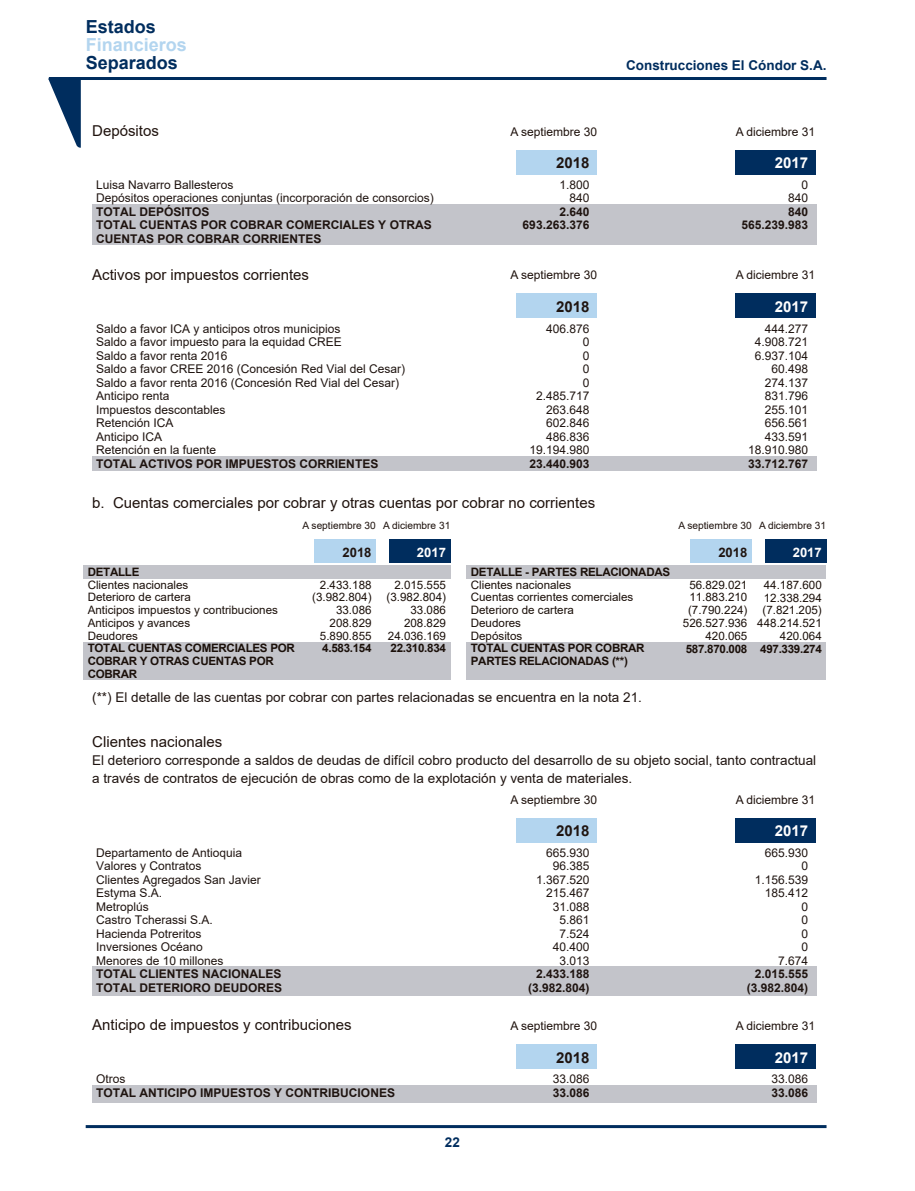
<style>
.page{position:relative;width:915px;height:1191px;background:#fff}
.page>*{position:absolute;margin:0;border:0;box-sizing:border-box;transform-origin:0 0}
.t1{font:700 18px "Arial";color:#002d5e}
.t2{font:700 18px "Arial";color:#b3d5ef}
.t3{font:15px "Arial";color:#1f120d}
.t4{font:700 15px "Arial";color:#1f1410}
.t5{font:700 15px "Arial";color:#fff}
.t6{font:13.5px/18px "Arial";color:#1f1410}
.t7{font:700 13.5px "Arial";color:#002d5e}
.t8{font:700 13.05px "Arial";color:#1f1410}
.t9{font:700 13.05px "Arial";color:#fff}
.t10{font:12px/13.5px "Arial";color:#1f1410;text-align:right}
.t11{font:700 12px/13.5px "Arial";color:#1f1410;text-align:right}
.t12{font:12px "Arial";color:#1f120d}
.t13{font:11.55px/12.8px "Arial";color:#1b100a;text-align:right}
.t14{font:700 11.55px/12.8px "Arial";letter-spacing:-.025em;color:#1b100a}
.t15{font:10.2px "Arial";color:#1d110c}
</style>
<div class="page">
<hr style="left:86px;top:1125px;width:740px;height:3px;background:#002d5e">
<div style="left:83px;top:565px;width:367px;height:14px;background:#c3c4ca"></div>
<div style="left:83px;top:642px;width:367px;height:37px;background:#c3c4ca"></div>
<div style="left:466px;top:565px;width:359px;height:14px;background:#c3c4ca"></div>
<div style="left:466px;top:642px;width:359px;height:37px;background:#c3c4ca"></div>
<div style="left:314px;top:539px;width:62px;height:23px;background:#b3d5ef"></div>
<div style="left:389px;top:539px;width:61px;height:23px;background:#002d5e"></div>
<div style="left:690px;top:539px;width:61px;height:23px;background:#b3d5ef"></div>
<div style="left:764px;top:539px;width:61px;height:23px;background:#002d5e"></div>
<div style="left:92px;top:204px;width:724px;height:40px;background:#c3c4ca"></div>
<div style="left:516px;top:150px;width:81px;height:24px;background:#b3d5ef"></div>
<div style="left:735px;top:150px;width:80px;height:24px;background:#002d5e"></div>
<div style="left:92px;top:456px;width:724px;height:14px;background:#c3c4ca"></div>
<div style="left:516px;top:294px;width:81px;height:24px;background:#b3d5ef"></div>
<div style="left:735px;top:294px;width:80px;height:24px;background:#002d5e"></div>
<div style="left:92px;top:966px;width:724px;height:29px;background:#c3c4ca"></div>
<div style="left:516px;top:818px;width:81px;height:24px;background:#b3d5ef"></div>
<div style="left:735px;top:818px;width:80px;height:24px;background:#002d5e"></div>
<div style="left:92px;top:1084px;width:724px;height:18px;background:#c3c4ca"></div>
<div style="left:516px;top:1044px;width:81px;height:24px;background:#b3d5ef"></div>
<div style="left:735px;top:1044px;width:80px;height:24px;background:#002d5e"></div>
<svg style="left:48px;top:78px;width:33px;height:70px"></svg>
<hr style="left:49px;top:77px;width:777px;height:3px;background:#002d5e">
<h1 class="t1" style="left:86px;top:14px;width:72px">Estados</h1>
<h1 class="t2" style="left:86px;top:32px;width:103px">Financieros</h1>
<h1 class="t1" style="left:86px;top:50px;width:94px">Separados</h1>
<p class="t3" style="left:92px;top:120px;width:68px">Depósitos</p>
<p class="t10" style="left:96px;top:178px;width:339px;text-align:left">Luisa Navarro Ballesteros<br>Depósitos operaciones conjuntas (incorporación de consorcios)</p>
<p class="t11" style="left:96px;top:205px;width:337px;text-align:left">TOTAL DEPÓSITOS<br>TOTAL CUENTAS POR COBRAR COMERCIALES Y OTRAS<br>CUENTAS POR COBRAR CORRIENTES</p>
<p class="t3" style="left:92px;top:264px;width:218px">Activos por impuestos corrientes</p>
<p class="t10" style="left:96px;top:322px;width:310px;text-align:left">Saldo a favor ICA y anticipos otros municipios<br>Saldo a favor impuesto para la equidad CREE<br>Saldo a favor renta 2016<br>Saldo a favor CREE 2016 (Concesión Red Vial del Cesar)<br>Saldo a favor renta 2016 (Concesión Red Vial del Cesar)<br>Anticipo renta<br>Impuestos descontables<br>Retención ICA<br>Anticipo ICA<br>Retención en la fuente</p>
<p class="t11" style="left:96px;top:457px;width:284px">TOTAL ACTIVOS POR IMPUESTOS CORRIENTES</p>
<p class="t7" style="left:626px;top:56px;width:202px">Construcciones El Cóndor S.A.</p>
<p class="t12" style="left:510px;top:123px;width:88px">A septiembre 30</p>
<p class="t12" style="left:735px;top:123px;width:81px">A diciembre 31</p>
<p class="t4" style="left:556px;top:152px;width:35px">2018</p>
<p class="t5" style="left:774px;top:152px;width:35px">2017</p>
<p class="t10" style="left:559px;top:178px;width:32px">1.800<br>840</p>
<p class="t11" style="left:522px;top:205px;width:68px">2.640<br>693.263.376</p>
<p class="t10" style="left:787px;top:178px;width:22px">0<br>840</p>
<p class="t11" style="left:741px;top:205px;width:68px">840<br>565.239.983</p>
<p class="t12" style="left:510px;top:267px;width:88px">A septiembre 30</p>
<p class="t12" style="left:735px;top:267px;width:81px">A diciembre 31</p>
<p class="t4" style="left:556px;top:296px;width:35px">2018</p>
<p class="t5" style="left:774px;top:296px;width:35px">2017</p>
<p class="t10" style="left:529px;top:322px;width:62px">406.876<br>0<br>0<br>0<br>0<br>2.485.717<br>263.648<br>602.846<br>486.836<br>19.194.980</p>
<p class="t11" style="left:529px;top:457px;width:62px">23.440.903</p>
<p class="t10" style="left:747px;top:322px;width:62px">444.277<br>4.908.721<br>6.937.104<br>60.498<br>274.137<br>831.796<br>255.101<br>656.561<br>433.591<br>18.910.980</p>
<p class="t11" style="left:747px;top:457px;width:62px">33.712.767</p>
<p class="t3" style="left:92px;top:492px;width:504px">b. Cuentas comerciales por cobrar y otras cuentas por cobrar no corrientes</p>
<p class="t15" style="left:302px;top:518px;width:149px">A septiembre 30 A diciembre 31</p>
<p class="t14" style="left:88px;top:565px;width:53px">DETALLE</p>
<p class="t13" style="left:88px;top:578px;width:192px;text-align:left">Clientes nacionales<br>Deterioro de cartera<br>Anticipos impuestos y contribuciones<br>Anticipos y avances<br>Deudores</p>
<p class="t14" style="left:88px;top:642px;width:209px">TOTAL CUENTAS COMERCIALES POR<br>COBRAR Y OTRAS CUENTAS POR<br>COBRAR</p>
<p class="t8" style="left:342px;top:543px;width:31px">2018</p>
<p class="t9" style="left:417px;top:543px;width:31px">2017</p>
<p class="t13" style="left:312px;top:578px;width:61px">2.433.188 (3.982.804)<br>33.086<br>208.829<br>5.890.855</p>
<p class="t14" style="left:322px;top:642px;width:51px">4.583.154</p>
<p class="t13" style="left:386px;top:578px;width:61px">2.015.555 (3.982.804)<br>33.086<br>208.829<br>24.036.169</p>
<p class="t14" style="left:390px;top:642px;width:57px">22.310.834</p>
<p class="t14" style="left:470px;top:565px;width:201px">DETALLE - PARTES RELACIONADAS</p>
<p class="t13" style="left:470px;top:578px;width:164px;text-align:left">Clientes nacionales<br>Cuentas corrientes comerciales<br>Deterioro de cartera<br>Deudores<br>Depósitos</p>
<p class="t14" style="left:470px;top:642px;width:175px">TOTAL CUENTAS POR COBRAR<br>PARTES RELACIONADAS (**)</p>
<p class="t15" style="left:678px;top:518px;width:149px">A septiembre 30 A diciembre 31</p>
<p class="t8" style="left:718px;top:543px;width:31px">2018</p>
<p class="t9" style="left:792px;top:543px;width:31px">2017</p>
<p class="t13" style="left:682px;top:578px;width:66px">56.829.021<br>11.883.210 (7.790.224)<br>526.527.936<br>420.065</p>
<p class="t14" style="left:685px;top:642px;width:63px">587.870.008</p>
<p class="t13" style="left:757px;top:578px;width:66px">44.187.600<br>12.338.294 (7.821.205)<br>448.214.521<br>420.064</p>
<p class="t14" style="left:760px;top:642px;width:63px">497.339.274</p>
<p class="t6" style="left:92px;top:688px;width:551px">(**) El detalle de las cuentas por cobrar con partes relacionadas se encuentra en la nota 21.</p>
<p class="t3" style="left:92px;top:731px;width:132px">Clientes nacionales</p>
<p class="t6" style="left:92px;top:751px;width:725px">El deterioro corresponde a saldos de deudas de difícil cobro producto del desarrollo de su objeto social, tanto contractual a través de contratos de ejecución de obras como de la explotación y venta de materiales.</p>
<p class="t12" style="left:510px;top:791px;width:88px">A septiembre 30</p>
<p class="t12" style="left:735px;top:791px;width:81px">A diciembre 31</p>
<p class="t4" style="left:556px;top:820px;width:35px">2018</p>
<p class="t5" style="left:774px;top:820px;width:35px">2017</p>
<p class="t10" style="left:96px;top:846px;width:166px;text-align:left">Departamento de Antioquia<br>Valores y Contratos<br>Clientes Agregados San Javier<br>Estyma S.A.<br>Metroplús<br>Castro Tcherassi S.A.<br>Hacienda Potreritos<br>Inversiones Océano<br>Menores de 10 millones</p>
<p class="t11" style="left:96px;top:967px;width:188px;text-align:left">TOTAL CLIENTES NACIONALES<br>TOTAL DETERIORO DEUDORES</p>
<p class="t10" style="left:536px;top:846px;width:55px">665.930<br>96.385<br>1.367.520<br>215.467<br>31.088<br>5.861<br>7.524<br>40.400<br>3.013</p>
<p class="t11" style="left:528px;top:967px;width:63px">2.433.188 (3.982.804)</p>
<p class="t10" style="left:754px;top:846px;width:55px">665.930<br>0<br>1.156.539<br>185.412<br>0<br>0<br>0<br>0<br>7.674</p>
<p class="t11" style="left:746px;top:967px;width:63px">2.015.555 (3.982.804)</p>
<p class="t3" style="left:92px;top:1014px;width:261px">Anticipo de impuestos y contribuciones</p>
<p class="t12" style="left:510px;top:1017px;width:88px">A septiembre 30</p>
<p class="t12" style="left:735px;top:1017px;width:81px">A diciembre 31</p>
<p class="t4" style="left:556px;top:1046px;width:35px">2018</p>
<p class="t5" style="left:774px;top:1046px;width:35px">2017</p>
<p class="t10" style="left:96px;top:1072px;width:31px">Otros</p>
<p class="t11" style="left:96px;top:1086px;width:300px">TOTAL ANTICIPO IMPUESTOS Y CONTRIBUCIONES</p>
<p class="t10" style="left:552px;top:1072px;width:38px">33.086</p>
<p class="t11" style="left:552px;top:1086px;width:38px">33.086</p>
<p class="t10" style="left:771px;top:1072px;width:38px">33.086</p>
<p class="t11" style="left:771px;top:1086px;width:38px">33.086</p>
<p class="t7" style="left:444px;top:1132px;width:17px">22</p>
</div>
